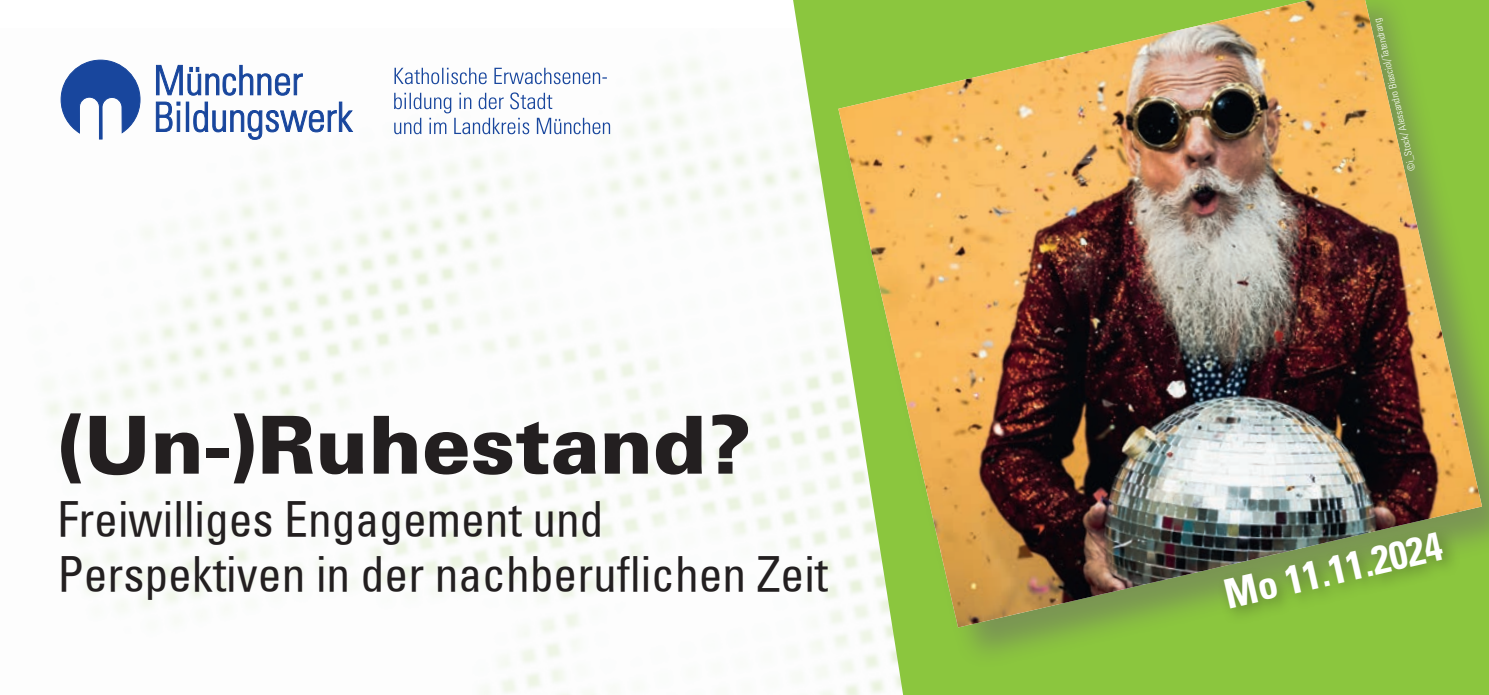
<style>
.page{position:relative;width:1489px;height:695px;background:#fff}
.page>*{position:absolute;margin:0;border:0;box-sizing:border-box;transform-origin:0 0}
.Dekanat{font:900 80px "Univers LT";color:#231f20}
.Daten_ohne_Linie{font:condensed 47.5px/55px "Univers";color:#231f20}
.Fließtext_Block{font:700 condensed 40px "Univers";color:#fff}
.Fließtext{font:300 condensed 10px "Univers";color:#fff}
</style>
<div class="page">
<img style="left:45px;top:60px;width:748px;height:634px">
<svg style="left:394px;top:92px;width:216px;height:42px"></svg>
<svg style="left:394px;top:68px;width:213px;height:16px"></svg>
<svg style="left:793px;top:0;width:695px;height:694px"></svg>
<div style="left:837px;top:0;width:651px;height:670px;background:#542685;opacity:.3"></div>
<img style="left:838px;top:0;width:643px;height:627px">
<div style="left:1215px;top:524px;width:245px;height:102px;background:#231f20;opacity:.35"></div>
<svg style="left:61px;top:59px;width:79px;height:80px"></svg>
<svg style="left:156px;top:102px;width:24px;height:30px"></svg>
<div style="left:186px;top:102px;width:3px;height:30px;border:1px solid #18469d"></div>
<svg style="left:193px;top:102px;width:160px;height:38px"></svg>
<svg style="left:156px;top:65px;width:146px;height:30px"></svg>
<p class="Dekanat" style="left:57px;top:394px;width:695px">(Un-)Ruhestand?</p>
<p class="Daten_ohne_Linie" style="left:57px;top:490px;width:772px">Freiwilliges Engagement und<br>Perspektiven in der nachberuflichen Zeit</p>
<p class="Fließtext" style="left:1406px;top:172px;width:157px;rotate:-103deg">©i_Stock/ Alessandro Biasciol/Tatendrang</p>
<p class="Fließtext_Block" style="left:1219px;top:570px;width:224px;rotate:-13deg">Mo 11.11.2024</p>
</div>
